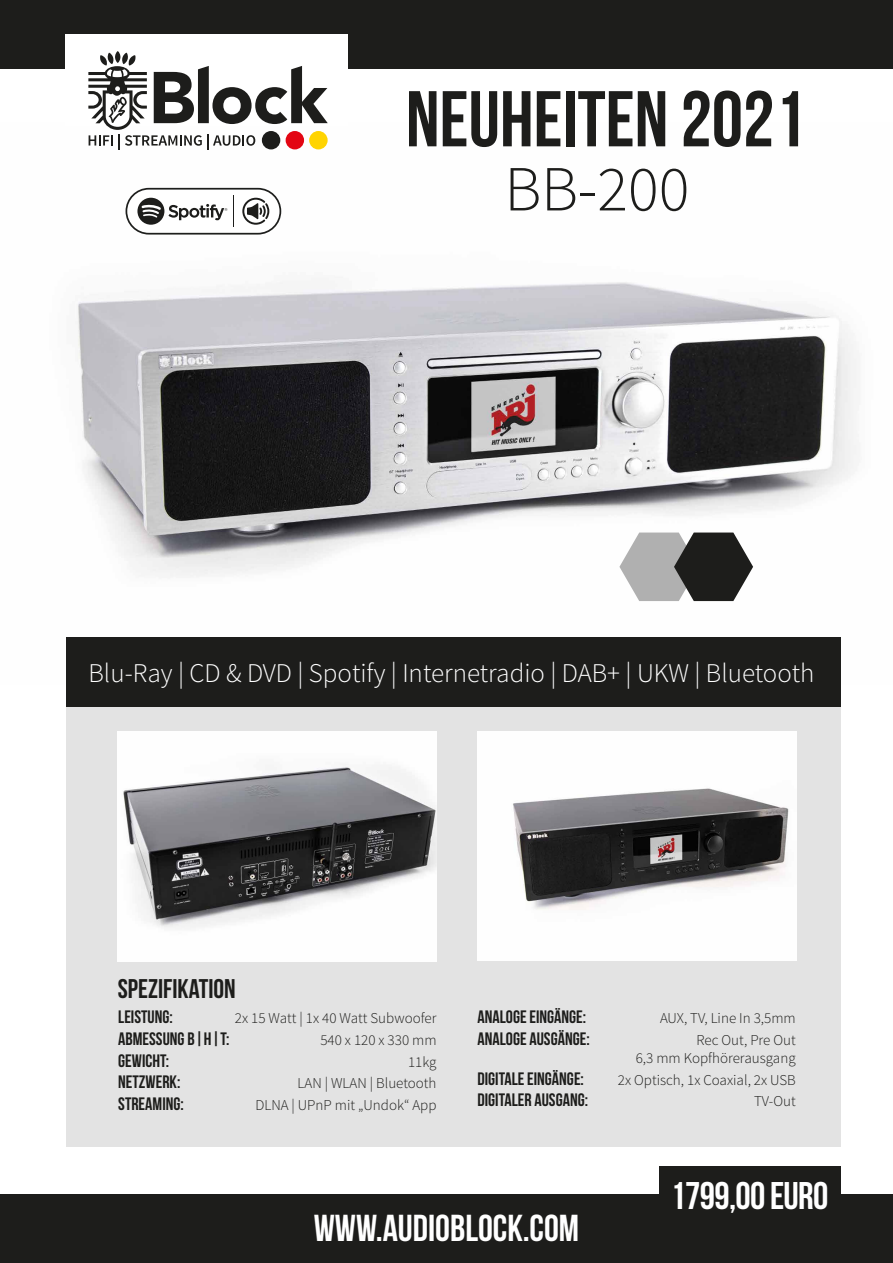
<style>
.page{position:relative;width:893px;height:1263px;background:#fff}
.page>*{position:absolute;margin:0;border:0;box-sizing:border-box;transform-origin:0 0}
.t1{font:78.75px "Bebas Neue";color:#1d1d1b}
.t2{font:300 64.2px "Source Sans Pro";color:#1d1d1b}
.t3{font:38.55px "Bebas Neue";letter-spacing:-.015em;color:#fff}
.t4{font:37.5px "Bebas Neue";color:#fff}
.t5{font:300 27px "Source Sans Pro";color:#fff}
.t6{font:27px "Bebas Neue";color:#1d1d1b}
.t7{font:18px "Bebas Neue";color:#1d1d1b}
.t8{font:300 15px/18px "Source Sans Pro";color:#1d1d1b;text-align:right}
</style>
<div class="page">
<div style="left:66px;top:699px;width:774px;height:447px;background:#e3e3e3"></div>
<img style="left:77px;top:149px;width:780px;height:536px">
<div style="left:0;top:0;width:893px;height:68px;background:#1d1d1b"></div>
<div style="left:66px;top:34px;width:282px;height:91px;background:#fff"></div>
<div style="left:0;top:1195px;width:893px;height:68px;background:#1d1d1b"></div>
<svg style="left:88px;top:53px;width:240px;height:96px"></svg>
<div style="left:66px;top:637px;width:774px;height:70px;background:#1d1d1b"></div>
<img style="left:118px;top:732px;width:319px;height:229px">
<img style="left:477px;top:732px;width:319px;height:229px">
<svg style="left:619px;top:532px;width:134px;height:69px"></svg>
<div style="left:126px;top:189px;width:154px;height:45px;background:#fff;border-radius:22px"></div>
<div style="left:126px;top:188px;width:155px;height:47px;border:2px solid #1e1f1d;border-radius:22px"></div>
<svg style="left:242px;top:198px;width:27px;height:27px"></svg>
<svg style="left:137px;top:198px;width:90px;height:27px"></svg>
<hr style="left:233px;top:195px;width:1px;height:32px;background:#1d1d1b">
<div style="left:659px;top:1167px;width:181px;height:54px;background:#1d1d1b"></div>
<h1 class="t1" style="left:406px;top:76px;width:401px">NEUHEITEN 2021</h1>
<h2 class="t2" style="left:505px;top:150px;width:186px">BB-200</h2>
<h3 class="t5" style="left:89px;top:657px;width:727px">Blu-Ray | CD &amp; DVD | Spotify | Internetradio | DAB+ | UKW | Bluetooth</h3>
<h3 class="t6" style="left:118px;top:973px;width:119px">SPEZIFIKATION</h3>
<p class="t7" style="left:118px;top:1007px;width:56px">LEISTUNG:</p>
<p class="t8" style="left:235px;top:1009px;width:203px">2x 15 Watt | 1x 40 Watt Subwoofer</p>
<p class="t7" style="left:118px;top:1029px;width:113px">ABMESSUNG B|H|T:</p>
<p class="t8" style="left:320px;top:1031px;width:118px">540 x 120 x 330 mm</p>
<p class="t7" style="left:118px;top:1050px;width:52px">GEWICHT:</p>
<p class="t8" style="left:408px;top:1052px;width:30px">11kg</p>
<p class="t7" style="left:118px;top:1072px;width:64px">NETZWERK:</p>
<p class="t8" style="left:298px;top:1074px;width:140px">LAN | WLAN | Bluetooth</p>
<p class="t7" style="left:118px;top:1093px;width:67px">STREAMING:</p>
<p class="t8" style="left:255px;top:1096px;width:183px">DLNA | UPnP mit „Undok“ App</p>
<p class="t7" style="left:477px;top:1007px;width:110px">ANALOGE EINGÄNGE:</p>
<p class="t8" style="left:660px;top:1009px;width:137px">AUX, TV, Line In 3,5mm</p>
<p class="t7" style="left:477px;top:1029px;width:114px">ANALOGE AUSGÄNGE:</p>
<p class="t8" style="left:636px;top:1031px;width:161px">Rec Out, Pre Out<br>6,3 mm Kopfhörerausgang</p>
<p class="t7" style="left:477px;top:1068px;width:108px">DIGITALE EINGÄNGE:</p>
<p class="t8" style="left:618px;top:1070px;width:179px">2x Optisch, 1x Coaxial, 2x USB</p>
<p class="t7" style="left:477px;top:1090px;width:112px">DIGITALER AUSGANG:</p>
<p class="t8" style="left:754px;top:1092px;width:43px">TV-Out</p>
<h3 class="t4" style="left:314px;top:1207px;width:267px">WWW.AUDIOBLOCK.COM</h3>
<h3 class="t3" style="left:671px;top:1174px;width:159px">1799,00 EURO</h3>
</div>
